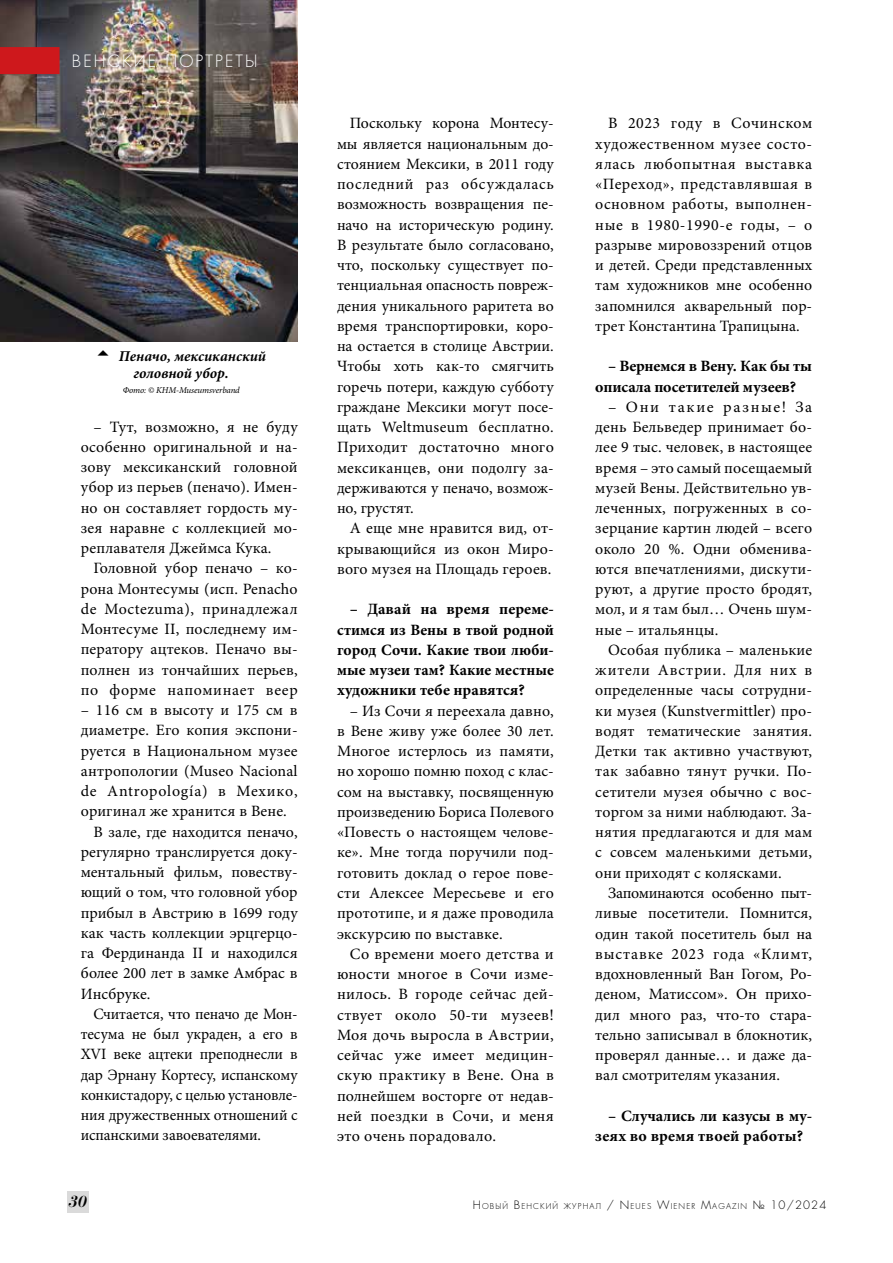
<style>
.page{position:relative;width:893px;height:1263px;background:#fff}
.page>*{position:absolute;margin:0;border:0;box-sizing:border-box;transform-origin:0 0}
.t1{font:16.5px "Favorit Light C";letter-spacing:.13em;color:#fff}
.t2{font:italic 16.5px "Paragon Nord C";color:#000}
.t3{font:15.75px/20.2px "Minion Pro";letter-spacing:.005em;color:#000;text-align:justify}
.t4{font:700 15.75px/20.2px "Minion Pro";color:#000}
.t5{font:15.75px "Minion Pro";letter-spacing:-.015em;color:#000}
.t6{font:15.75px "Minion Pro";letter-spacing:.05em;color:#000}
.t7{font:italic 700 15px/16.5px "Minion Pro";letter-spacing:-.005em;color:#000}
.t8{font:italic 9px "Minion Pro";letter-spacing:-.015em;color:#000}
.t9{font:7.8px "Favorit Light C";letter-spacing:.145em;color:#000}
.s1{font-size:11.25px}
</style>
<div class="page">
<img style="left:0;top:0;width:298px;height:341px">
<div style="left:0;top:47px;width:60px;height:27px;background:#ce181c"></div>
<div style="left:67px;top:1192px;width:22px;height:21px;background:#dadada"></div>
<p class="t1" style="left:72px;top:50px;width:187px">ВЕНСКИЕ ПОРТРЕТЫ</p>
<p class="t7" style="left:134px;top:348px;width:134px;text-indent:-15px">Пеначо, мексиканский головной убор.</p>
<p class="t8" style="left:123px;top:384px;width:119px">Фото: © KHM-Museumsverband</p>
<p class="t3" style="left:81px;top:416px;width:218px;text-indent:13px">– Тут, возможно, я не буду особенно оригинальной и на&shy;зову мексиканский головной убор из перьев (пеначо). Имен&shy;но он составляет гордость му&shy;зея наравне с коллекцией мо&shy;реплавателя Джеймса Кука.</p>
<p class="t3" style="left:81px;top:558px;width:218px;text-indent:13px">Головной убор пеначо – ко&shy;рона Монтесумы (исп. Penacho de Moctezuma), принадлежал Монтесуме II, последнему им&shy;ператору ацтеков. Пеначо вы&shy;полнен из тончайших перьев, по форме напоминает веер</p>
<p class="t3" style="left:81px;top:700px;width:218px">– 116 см в высоту и 175 см в</p>
<p class="t3" style="left:81px;top:720px;width:218px">диаметре. Его копия экспони-</p>
<p class="t3" style="left:81px;top:740px;width:218px">руется в Национальном музее</p>
<p class="t3" style="left:81px;top:761px;width:218px">антропологии (Museo Nacional</p>
<p class="t6" style="left:81px;top:780px;width:218px">de Antropología) в Мехико,</p>
<p class="t3" style="left:81px;top:801px;width:208px">оригинал же хранится в Вене.</p>
<p class="t3" style="left:94px;top:821px;width:206px">В зале, где находится пеначо,</p>
<p class="t3" style="left:81px;top:842px;width:218px">регулярно транслируется доку-</p>
<p class="t3" style="left:81px;top:862px;width:218px">ментальный фильм, повеству-</p>
<p class="t3" style="left:81px;top:882px;width:218px">ющий о том, что головной убор</p>
<p class="t3" style="left:81px;top:902px;width:218px">прибыл в Австрию в 1699 году</p>
<p class="t3" style="left:81px;top:923px;width:218px">как часть коллекции эрцгерцо-</p>
<p class="t3" style="left:81px;top:943px;width:218px">га Фердинанда II и находился</p>
<p class="t3" style="left:81px;top:963px;width:218px">более 200 лет в замке Амбрас в</p>
<p class="t3" style="left:81px;top:983px;width:71px">Инсбруке.</p>
<p class="t5" style="left:94px;top:1003px;width:206px">Считается, что пеначо де Мон-</p>
<p class="t3" style="left:81px;top:1024px;width:218px">тесума не был украден, а его в</p>
<p class="t3" style="left:81px;top:1044px;width:218px">XVI веке ацтеки преподнесли в</p>
<p class="t3" style="left:81px;top:1064px;width:218px">дар Эрнану Кортесу, испанскому</p>
<p class="t3" style="left:81px;top:1085px;width:218px">конкистадору, с целью установле-</p>
<p class="t3" style="left:81px;top:1105px;width:218px">ния дружественных отношений с</p>
<p class="t3" style="left:81px;top:1125px;width:182px">испанскими завоевателями.</p>
<p class="t3" style="left:337px;top:113px;width:218px;text-indent:13px">Поскольку корона Монтесу&shy;мы является национальным до&shy;стоянием Мексики, в 2011 году последний раз обсуждалась возможность возвращения пе&shy;начо на историческую родину.<br>В результате было согласовано, что, поскольку существует по&shy;тенциальная опасность повреж&shy;дения уникального раритета во время транспортировки, коро&shy;на остается в столице Австрии.<br>Чтобы хоть как-то смягчить горечь потери, каждую субботу граждане Мексики могут посе&shy;щать Weltmuseum бесплатно.<br>Приходит достаточно много мексиканцев, они подолгу за&shy;держиваются у пеначо, возмож&shy;но, грустят.</p>
<p class="t3" style="left:337px;top:518px;width:218px;text-indent:13px">А еще мне нравится вид, от&shy;крывающийся из окон Миро&shy;вого музея на Площадь героев.</p>
<p class="t4" style="left:337px;top:599px;width:218px;text-align:justify;text-indent:13px">– Давай на время переме&shy;стимся из Вены в твой родной город Сочи. Какие твои люби&shy;мые музеи там? Какие местные художники тебе нравятся?</p>
<p class="t3" style="left:337px;top:701px;width:218px;text-indent:13px">– Из Сочи я переехала давно, в Вене живу уже более 30 лет.<br>Многое истерлось из памяти, но хорошо помню поход с клас&shy;сом на выставку, посвященную произведению Бориса Полевого «Повесть о настоящем челове&shy;ке». Мне тогда поручили под&shy;готовить доклад о герое пове&shy;сти Алексее Мересьеве и его прототипе, и я даже проводила экскурсию по выставке.</p>
<p class="t3" style="left:337px;top:944px;width:218px;text-indent:13px">Со времени моего детства и юности многое в Сочи изме&shy;нилось. В городе сейчас дей&shy;ствует около 50-ти музеев!<br>Моя дочь выросла в Австрии, сейчас уже имеет медицин&shy;скую практику в Вене. Она в полнейшем восторге от недав&shy;ней поездки в Сочи, и меня это очень порадовало.</p>
<p class="t3" style="left:595px;top:113px;width:218px;text-indent:13px">В 2023 году в Сочинском художественном музее состо&shy;ялась любопытная выставка «Переход», представлявшая в основном работы, выполнен&shy;ные в 1980-1990-е годы, – о разрыве мировоззрений отцов и детей. Среди представленных там художников мне особенно запомнился акварельный пор&shy;трет Константина Трапицына.</p>
<p class="t4" style="left:595px;top:356px;width:218px;text-indent:13px">– Вернемся в Вену. Как бы ты описала посетителей музеев?</p>
<p class="t3" style="left:595px;top:397px;width:218px;text-indent:13px">– Они такие разные! За день Бельведер принимает бо&shy;лее 9 тыс. человек, в настоящее время – это самый посещаемый музей Вены. Действительно ув&shy;леченных, погруженных в со&shy;зерцание картин людей – всего около 20 %. Одни обменива&shy;ются впечатлениями, дискути&shy;руют, а другие просто бродят, мол, и я там был… Очень шум&shy;ные – итальянцы.</p>
<p class="t3" style="left:595px;top:640px;width:218px;text-indent:13px">Особая публика – маленькие жители Австрии. Для них в определенные часы сотрудни&shy;ки музея (Kunstvermittler) про&shy;водят тематические занятия.<br>Детки так активно участвуют, так забавно тянут ручки. По&shy;сетители музея обычно с вос&shy;торгом за ними наблюдают. За&shy;нятия предлагаются и для мам с совсем маленькими детьми, они приходят с колясками.</p>
<p class="t3" style="left:595px;top:883px;width:218px;text-indent:13px">Запоминаются особенно пыт&shy;ливые посетители. Помнится, один такой посетитель был на выставке 2023 года «Климт, вдохновленный Ван Гогом, Ро&shy;деном, Матиссом». Он прихо&shy;дил много раз, что-то стара&shy;тельно записывал в блокнотик, проверял данные… и даже да&shy;вал смотрителям указания.</p>
<p class="t4" style="left:595px;top:1105px;width:218px;text-indent:13px">– Случались ли казусы в му&shy;зеях во время твоей работы?</p>
<p class="t2" style="left:68px;top:1192px;width:20px">30</p>
<p class="t9" style="left:473px;top:1201px;width:355px"><span class="s1">Н</span>ОВЫЙ <span class="s1">В</span>ЕНСКИЙ ЖУРНАЛ <span class="s1">/</span> <span class="s1">N</span>EUES <span class="s1">W</span>IEN ER <span class="s1">M</span>AGAZIN <span class="s1">№ 10/2024</span></p>
</div>
